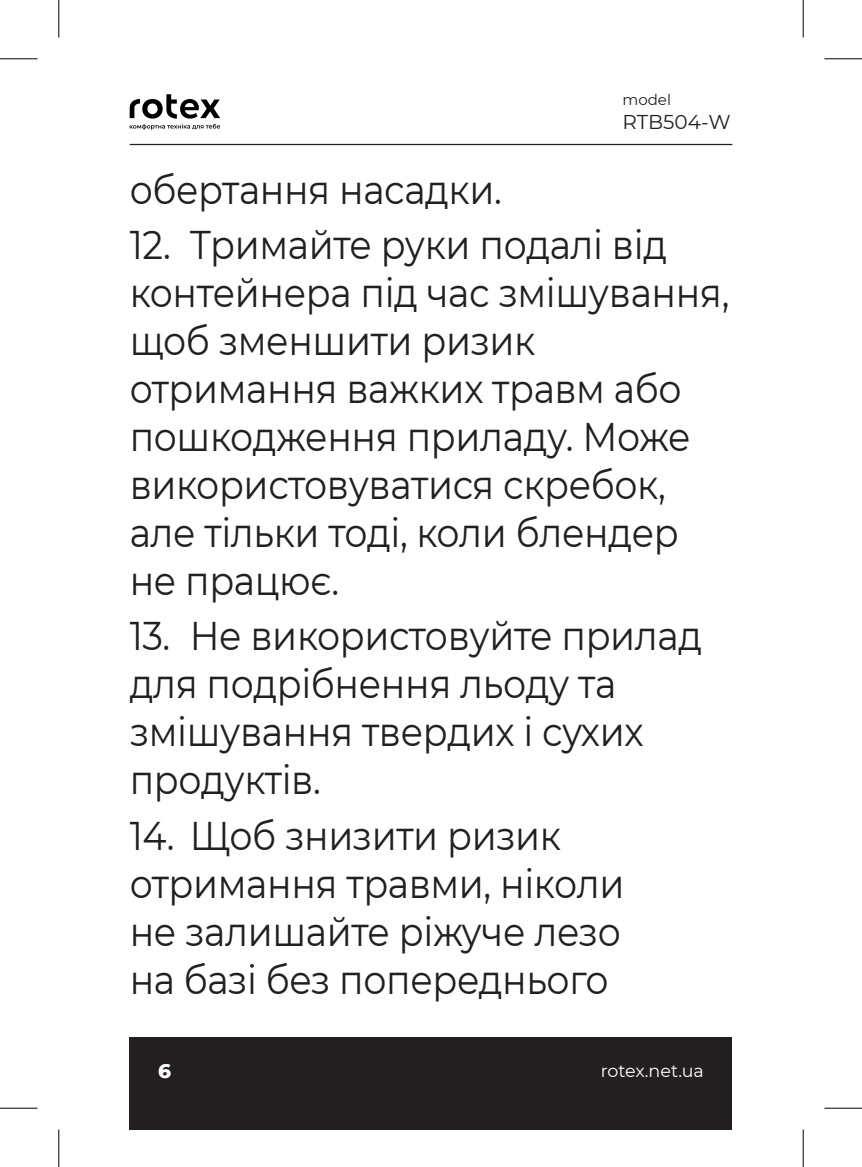
<style>
.page{position:relative;width:862px;height:1167px;background:#fff}
.page>*{position:absolute;margin:0;border:0;box-sizing:border-box;transform-origin:0 0}
.Text{font:40px/48px "Montserrat";letter-spacing:-.01em;color:#231f20;scale:.91 1}
.t1{font:20px "Montserrat";color:#231f20}
.t2{font:800 20px "Montserrat";color:#fff}
.t3{font:17.5px "Montserrat";color:#fff}
.t4{font:15px "Montserrat";color:#231f20}
</style>
<div class="page">
<div style="left:130px;top:1037px;width:602px;height:92px;background:#231f20"></div>
<hr style="left:130px;top:144px;width:602px;height:1px;background:#231f20">
<svg style="left:130px;top:94px;width:90px;height:36px"></svg>
<hr style="left:0;top:58px;width:38px;height:1px;background:#000">
<hr style="left:824px;top:58px;width:38px;height:1px;background:#000">
<hr style="left:0;top:1107px;width:38px;height:1px;background:#000">
<hr style="left:824px;top:1107px;width:38px;height:1px;background:#000">
<hr style="left:58px;top:0;width:1px;height:37px;background:#000">
<hr style="left:58px;top:1129px;width:1px;height:37px;background:#000">
<hr style="left:802px;top:0;width:1px;height:37px;background:#000">
<hr style="left:802px;top:1129px;width:1px;height:37px;background:#000">
<p class="t4" style="left:622px;top:90px;width:50px">model</p>
<p class="t1" style="left:622px;top:109px;width:110px">RTB504-W</p>
<p class="Text" style="left:130px;top:164px;width:410px">обертання насадки.</p>
<p class="Text" style="left:130px;top:219px;width:660px">12. Тримайте руки подалі від контейнера під час змішування, щоб зменшити ризик отримання важких травм або пошкодження приладу. Може використовуватися скребок, але тільки тоді, коли блендер не працює.</p>
<p class="Text" style="left:130px;top:610px;width:630px">13. Не використовуйте прилад для подрібнення льоду та змішування твердих і сухих продуктів.</p>
<p class="Text" style="left:130px;top:809px;width:545px">14. Щоб знизити ризик отримання травми, ніколи не залишайте ріжуче лезо на базі без попереднього</p>
<p class="t2" style="left:158px;top:1056px;width:14px">6</p>
<p class="t3" style="left:600px;top:1058px;width:105px">rotex.net.ua</p>
</div>
